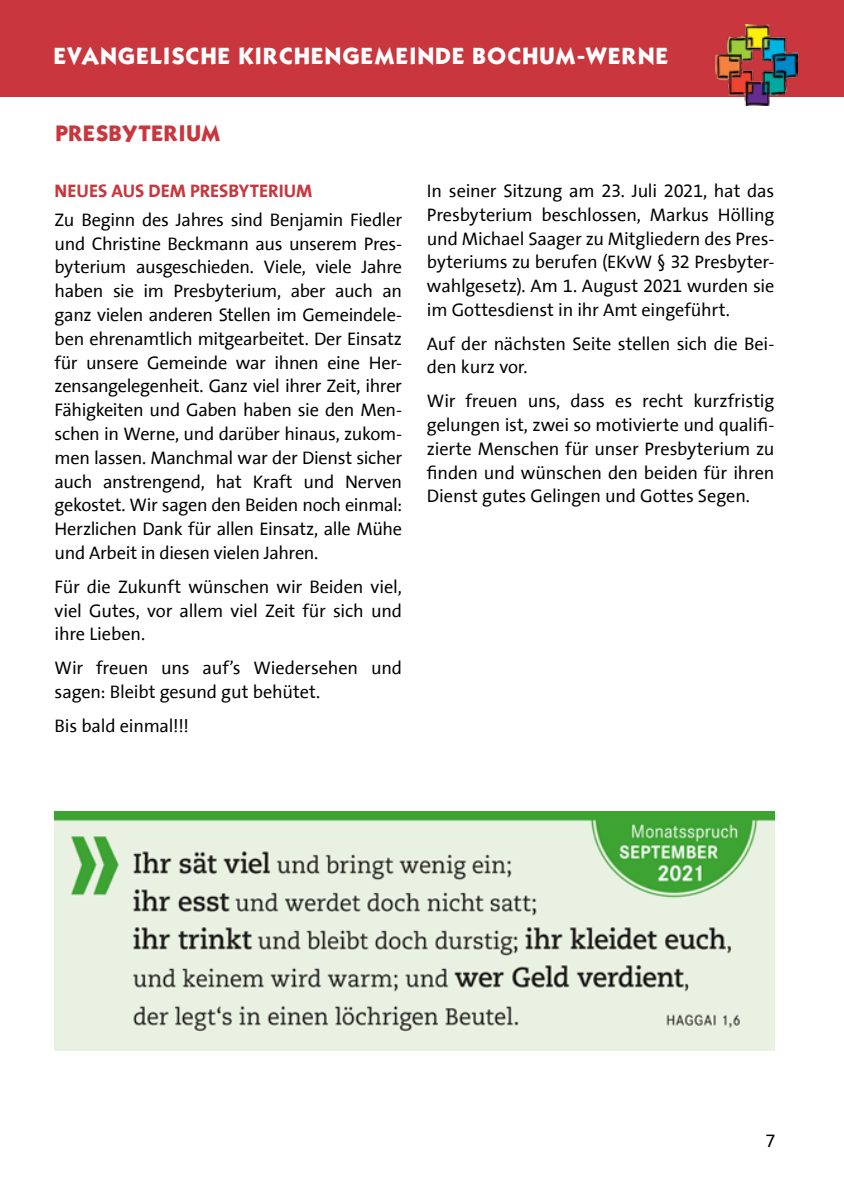
<style>
.page{position:relative;width:844px;height:1191px;background:#fff}
.page>*{position:absolute;margin:0;border:0;box-sizing:border-box;transform-origin:0 0}
.t1{font:20.12px "Kabel Bd";letter-spacing:.035em;color:#fff}
.t2{font:19.25px "Kabel Bd";letter-spacing:-.01em;color:#c9363d}
.t3{font:18.38px/23.8px "The Sans Correspondence";letter-spacing:-.01em;color:#000;text-align:justify}
.t4{font:700 18.38px "The Sans Correspondence";color:#c9363d}
</style>
<div class="page">
<div style="left:0;top:0;width:843px;height:97px;background:#c9363d"></div>
<img style="left:715px;top:24px;width:82px;height:81px">
<img style="left:55px;top:811px;width:719px;height:239px">
<p class="t1" style="left:54px;top:41px;width:288px">EVANGELISCHE KIRCHENGE</p>
<p class="t1" style="left:374px;top:41px;width:35px">MEIN</p>
<p class="t1" style="left:435px;top:41px;width:234px">DE BOCHUM-WERNE</p>
<p class="t2" style="left:55px;top:119px;width:167px">PRESBYTERIUM</p>
<p class="t4" style="left:55px;top:181px;width:259px">NEUES AUS DEM PRESBYTERIUM</p>
<p class="t3" style="left:55px;top:208px;width:349px">Zu Beginn des Jahres sind Benjamin Fiedler und Christine Beckmann aus unserem Pres&shy;byterium ausgeschieden. Viele, viele Jahre haben sie im Presbyterium, aber auch an ganz vielen anderen Stellen im Gemeindele&shy;ben ehrenamtlich mitgearbeitet. Der Einsatz für unsere Gemeinde war ihnen eine Her&shy;zensangelegenheit. Ganz viel ihrer Zeit, ihrer Fähigkeiten und Gaben haben sie den Men&shy;schen in Werne, und darüber hinaus, zukom&shy;men lassen. Manchmal war der Dienst sicher auch anstrengend, hat Kraft und Nerven gekostet. Wir sagen den Beiden noch einmal:<br>Herzlichen Dank für allen Einsatz, alle Mühe und Arbeit in diesen vielen Jahren.</p>
<p class="t3" style="left:55px;top:575px;width:349px">Für die Zukunft wünschen wir Beiden viel, viel Gutes, vor allem viel Zeit für sich und ihre Lieben.</p>
<p class="t3" style="left:55px;top:657px;width:349px">Wir freuen uns auf’s Wiedersehen und sagen: Bleibt gesund gut behütet.</p>
<p class="t3" style="left:55px;top:714px;width:136px">Bis bald einmal!!!</p>
<p class="t3" style="left:427px;top:180px;width:349px">In seiner Sitzung am 23. Juli 2021, hat das Presbyterium beschlossen, Markus Hölling und Michael Saager zu Mitgliedern des Pres&shy;byteriums zu berufen (EKvW § 32 Presbyter&shy;wahlgesetz). Am 1. August 2021 wurden sie im Gottesdienst in ihr Amt eingeführt.</p>
<p class="t3" style="left:427px;top:332px;width:349px">Auf der nächsten Seite stellen sich die Bei&shy;den kurz vor.</p>
<p class="t3" style="left:427px;top:390px;width:349px">Wir freuen uns, dass es recht kurzfristig gelungen ist, zwei so motivierte und qualifi&shy;zierte Menschen für unser Presbyterium zu finden und wünschen den beiden für ihren Dienst gutes Gelingen und Gottes Segen.</p>
<p class="t3" style="left:765px;top:1130px;width:12px">7</p>
</div>
